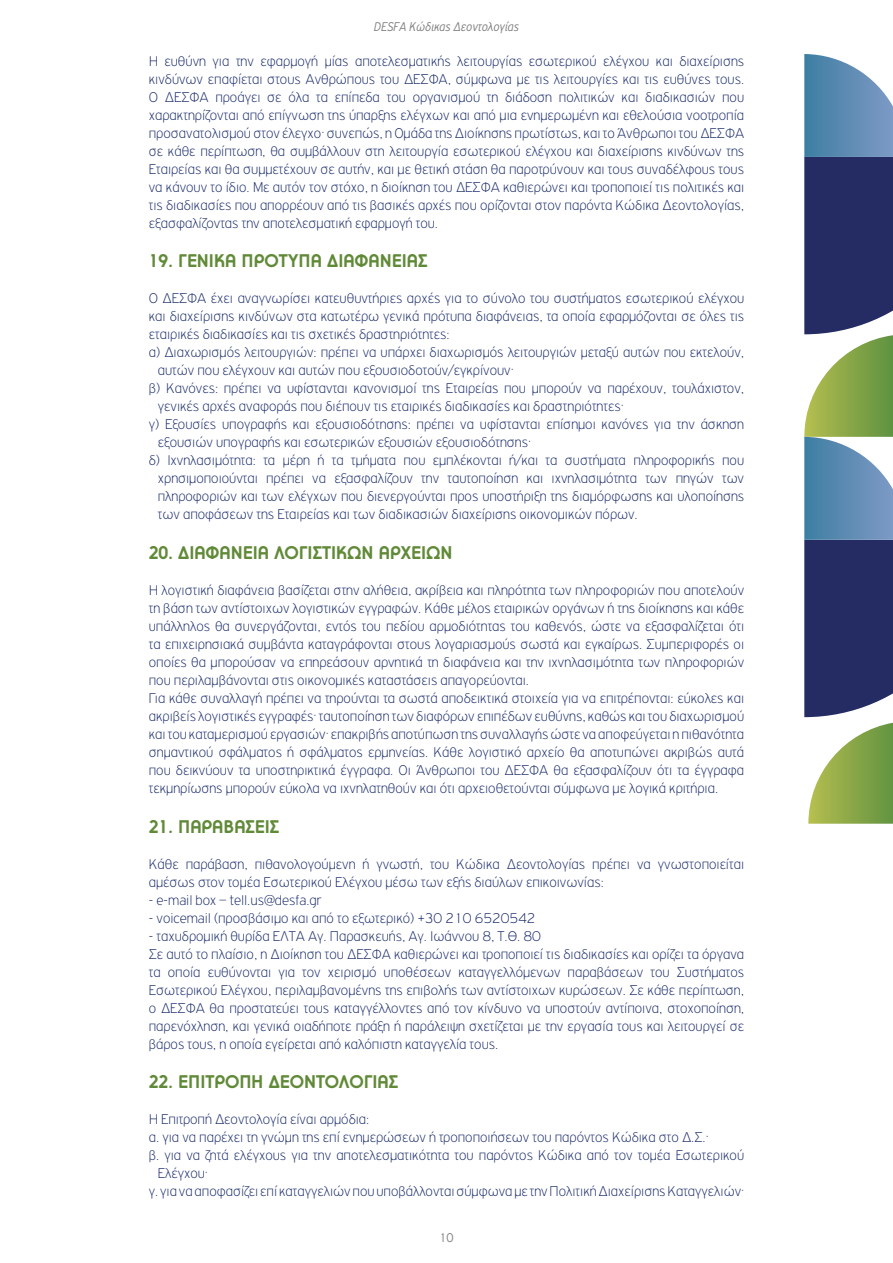
<style>
.page{position:relative;width:893px;height:1263px;background:#fff}
.page>*{position:absolute;margin:0;border:0;box-sizing:border-box;transform-origin:0 0}
.t1{font:700 18px "PF Universal";color:#618a38}
.t2{font:100 15px/18px "PF Highway Gothic";color:#142666}
.t3{font:italic 300 13.5px "PF Highway Gothic Cond";color:#808080}
.t4{font:300 13.5px "PF Highway Gothic Cond";color:#808080}
</style>
<div class="page">
<svg style="left:808px;top:723px;width:85px;height:101px"></svg>
<svg style="left:804px;top:54px;width:89px;height:663px;background:#566a85"></svg>
<p class="t3" style="left:374px;top:20px;width:147px">DESFA Κώδικας Δεοντολογίας</p>
<p class="t2" style="left:149px;top:52px;width:597px;text-align:justify">Η ευθύνη για την εφαρμογή μίας αποτελεσματικής λειτουργίας εσωτερικού ελέγχου και διαχείρισης κινδύνων επαφίεται στους Ανθρώπους του ΔΕΣΦΑ, σύμφωνα με τις λειτουργίες και τις ευθύνες τους.<br>Ο ΔΕΣΦΑ προάγει σε όλα τα επίπεδα του οργανισμού τη διάδοση πολιτικών και διαδικασιών που χαρακτηρίζονται από επίγνωση της ύπαρξης ελέγχων και από μια ενημερωμένη και εθελούσια νοοτροπία προσανατολισμού στον έλεγχο· συνεπώς, η Ομάδα της Διοίκησης πρωτίστως, και το Άνθρωποι του ΔΕΣΦΑ σε κάθε περίπτωση, θα συμβάλλουν στη λειτουργία εσωτερικού ελέγχου και διαχείρισης κινδύνων της Εταιρείας και θα συμμετέχουν σε αυτήν, και με θετική στάση θα παροτρύνουν και τους συναδέλφους τους να κάνουν το ίδιο. Με αυτόν τον στόχο, η διοίκηση του ΔΕΣΦΑ καθιερώνει και τροποποιεί τις πολιτικές και τις διαδικασίες που απορρέουν από τις βασικές αρχές που ορίζονται στον παρόντα Κώδικα Δεοντολογίας, εξασφαλίζοντας την αποτελεσματική εφαρμογή του.</p>
<p class="t1" style="left:149px;top:250px;width:280px">19. ΓΕΝΙΚΑ ΠΡΟΤΥΠΑ ΔΙΑΦΑΝΕΙΑΣ</p>
<p class="t2" style="left:149px;top:290px;width:597px">Ο ΔΕΣΦΑ έχει αναγνωρίσει κατευθυντήριες αρχές για το σύνολο του συστήματος εσωτερικού ελέγχου</p>
<p class="t2" style="left:149px;top:308px;width:597px">και διαχείρισης κινδύνων στα κατωτέρω γενικά πρότυπα διαφάνειας, τα οποία εφαρμόζονται σε όλες τις</p>
<p class="t2" style="left:149px;top:326px;width:302px">εταιρικές διαδικασίες και τις σχετικές δραστηριότητες:</p>
<p class="t2" style="left:149px;top:344px;width:597px">α) Διαχωρισμός λειτουργιών: πρέπει να υπάρχει διαχωρισμός λειτουργιών μεταξύ αυτών που εκτελούν,</p>
<p class="t2" style="left:158px;top:362px;width:357px">αυτών που ελέγχουν και αυτών που εξουσιοδοτούν/εγκρίνουν·</p>
<p class="t2" style="left:149px;top:380px;width:597px">β) Κανόνες: πρέπει να υφίστανται κανονισμοί της Εταιρείας που μπορούν να παρέχουν, τουλάχιστον,</p>
<p class="t2" style="left:158px;top:398px;width:467px">γενικές αρχές αναφοράς που διέπουν τις εταιρικές διαδικασίες και δραστηριότητες·</p>
<p class="t2" style="left:149px;top:416px;width:597px">γ) Εξουσίες υπογραφής και εξουσιοδότησης: πρέπει να υφίστανται επίσημοι κανόνες για την άσκηση</p>
<p class="t2" style="left:158px;top:434px;width:375px">εξουσιών υπογραφής και εσωτερικών εξουσιών εξουσιοδότησης·</p>
<p class="t2" style="left:149px;top:452px;width:597px">δ) Ιχνηλασιμότητα: τα μέρη ή τα τμήματα που εμπλέκονται ή/και τα συστήματα πληροφορικής που</p>
<p class="t2" style="left:158px;top:470px;width:588px">χρησιμοποιούνται πρέπει να εξασφαλίζουν την ταυτοποίηση και ιχνηλασιμότητα των πηγών των</p>
<p class="t2" style="left:158px;top:488px;width:588px">πληροφοριών και των ελέγχων που διενεργούνται προς υποστήριξη της διαμόρφωσης και υλοποίησης</p>
<p class="t2" style="left:158px;top:506px;width:481px">των αποφάσεων της Εταιρείας και των διαδικασιών διαχείρισης οικονομικών πόρων.</p>
<p class="t1" style="left:149px;top:542px;width:305px">20. ΔΙΑΦΑΝΕΙΑ ΛΟΓΙΣΤΙΚΩΝ ΑΡΧΕΙΩΝ</p>
<p class="t2" style="left:149px;top:581px;width:597px">Η λογιστική διαφάνεια βασίζεται στην αλήθεια, ακρίβεια και πληρότητα των πληροφοριών που αποτελούν τη βάση των αντίστοιχων λογιστικών εγγραφών. Κάθε μέλος εταιρικών οργάνων ή της διοίκησης και κάθε υπάλληλος θα συνεργάζονται, εντός του πεδίου αρμοδιότητας του καθενός, ώστε να εξασφαλίζεται ότι τα επιχειρησιακά συμβάντα καταγράφονται στους λογαριασμούς σωστά και εγκαίρως. Συμπεριφορές οι οποίες θα μπορούσαν να επηρεάσουν αρνητικά τη διαφάνεια και την ιχνηλασιμότητα των πληροφοριών που περιλαμβάνονται στις οικονομικές καταστάσεις απαγορεύονται.<br>Για κάθε συναλλαγή πρέπει να τηρούνται τα σωστά αποδεικτικά στοιχεία για να επιτρέπονται: εύκολες και ακριβείς λογιστικές εγγραφές· ταυτοποίηση των διαφόρων επιπέδων ευθύνης, καθώς και του διαχωρισμού και του καταμερισμού εργασιών· επακριβής αποτύπωση της συναλλαγής ώστε να αποφεύγεται η πιθανότητα σημαντικού σφάλματος ή σφάλματος ερμηνείας. Κάθε λογιστικό αρχείο θα αποτυπώνει ακριβώς αυτά που δεικνύουν τα υποστηρικτικά έγγραφα. Οι Άνθρωποι του ΔΕΣΦΑ θα εξασφαλίζουν ότι τα έγγραφα τεκμηρίωσης μπορούν εύκολα να ιχνηλατηθούν και ότι αρχειοθετούνται σύμφωνα με λογικά κριτήρια.</p>
<p class="t1" style="left:149px;top:815px;width:132px">21. ΠΑΡΑΒΑΣΕΙΣ</p>
<p class="t2" style="left:149px;top:855px;width:597px">Κάθε παράβαση, πιθανολογούμενη ή γνωστή, του Κώδικα Δεοντολογίας πρέπει να γνωστοποιείται αμέσως στον τομέα Εσωτερικού Ελέγχου μέσω των εξής διαύλων επικοινωνίας:</p>
<p class="t2" style="left:149px;top:891px;width:174px">- e-mail box – tell.us@desfa.gr</p>
<p class="t2" style="left:149px;top:909px;width:388px">- voicemail (προσβάσιμο και από το εξωτερικό) +30 210 6520542</p>
<p class="t2" style="left:149px;top:927px;width:597px">- ταχυδρομική θυρίδα ΕΛΤΑ Αγ. Παρασκευής, Αγ. Ιωάννου 8, Τ.Θ. 80<br>Σε αυτό το πλαίσιο, η Διοίκηση του ΔΕΣΦΑ καθιερώνει και τροποποιεί τις διαδικασίες και ορίζει τα όργανα τα οποία ευθύνονται για τον χειρισμό υποθέσεων καταγγελλόμενων παραβάσεων του Συστήματος Εσωτερικού Ελέγχου, περιλαμβανομένης της επιβολής των αντίστοιχων κυρώσεων. Σε κάθε περίπτωση, ο ΔΕΣΦΑ θα προστατεύει τους καταγγέλλοντες από τον κίνδυνο να υποστούν αντίποινα, στοχοποίηση, παρενόχληση, και γενικά οιαδήποτε πράξη ή παράλειψη σχετίζεται με την εργασία τους και λειτουργεί σε βάρος τους, η οποία εγείρεται από καλόπιστη καταγγελία τους.</p>
<p class="t1" style="left:149px;top:1071px;width:251px">22. ΕΠΙΤΡΟΠΗ ΔΕΟΝΤΟΛΟΓΙΑΣ</p>
<p class="t2" style="left:149px;top:1110px;width:222px">Η Επιτροπή Δεοντολογία είναι αρμόδια:</p>
<p class="t2" style="left:149px;top:1128px;width:561px">α. για να παρέχει τη γνώμη της επί ενημερώσεων ή τροποποιήσεων του παρόντος Κώδικα στο Δ.Σ.·</p>
<p class="t2" style="left:149px;top:1146px;width:597px">β. για να ζητά ελέγχους για την αποτελεσματικότητα του παρόντος Κώδικα από τον τομέα Εσωτερικού</p>
<p class="t2" style="left:158px;top:1164px;width:52px">Ελέγχου·</p>
<p class="t2" style="left:149px;top:1182px;width:597px">γ. για να αποφασίζει επί καταγγελιών που υποβάλλονται σύμφωνα με την Πολιτική Διαχείρισης Καταγγελιών·</p>
<p class="t4" style="left:439px;top:1231px;width:16px">10</p>
</div>
